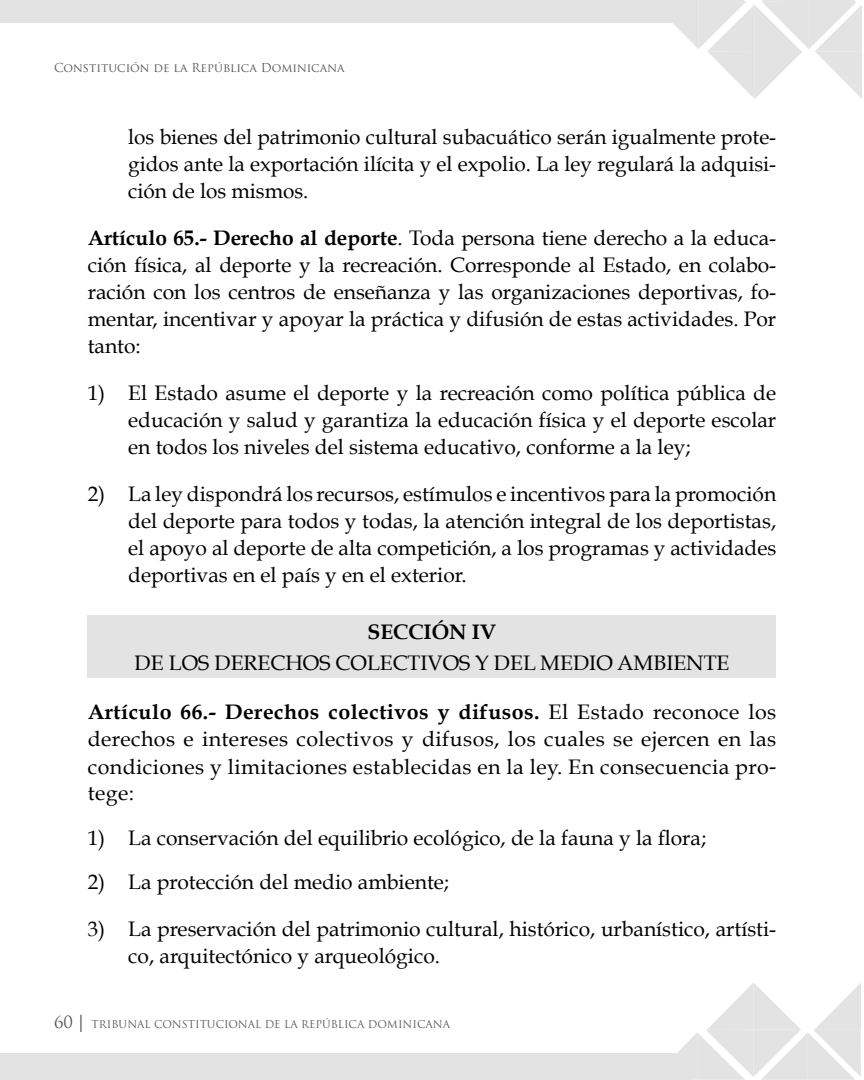
<style>
.page{position:relative;width:864px;height:1080px;background:#fff}
.page>*{position:absolute;margin:0;border:0;box-sizing:border-box;transform-origin:0 0}
.t1{font:21px/27px "Book Antiqua";color:#000;text-align:justify}
.t2{font:700 21px "Book Antiqua";color:#000}
.t3{font:12px "Trajan Pro";color:#575756}
.t4{font:10.5px "Trajan Pro";color:#575756}
.s1{font-weight:700}
.s2{font-size:16.5px}
.s3{font-family:"Book Antiqua";font-size:18px}
</style>
<div class="page">
<svg style="left:677px;top:983px;width:184px;height:97px"></svg>
<div style="left:0;top:1053px;width:692px;height:27px;background:#e3e3e3"></div>
<div style="left:0;top:0;width:692px;height:23px;background:#e3e3e3"></div>
<svg style="left:673px;top:0;width:189px;height:99px"></svg>
<div style="left:88px;top:615px;width:688px;height:63px;background:#e3e3e3"></div>
<p class="t3" style="left:54px;top:60px;width:292px">Constitución de la República Dominicana</p>
<p class="t1" style="left:128px;top:123px;width:649px">los bienes del patrimonio cultural subacuático serán igualmente prote&shy;gidos ante la exportación ilícita y el expolio. La ley regulará la adquisi&shy;ción de los mismos.</p>
<p class="t1" style="left:88px;top:224px;width:690px"><span class="s1">Artículo 65.- Derecho al deporte</span>. Toda persona tiene derecho a la educa&shy;ción física, al deporte y la recreación. Corresponde al Estado, en colabo&shy;ración con los centros de enseñanza y las organizaciones deportivas, fo&shy;mentar, incentivar y apoyar la práctica y difusión de estas actividades. Por tanto:</p>
<p class="t1" style="left:128px;top:379px;width:650px;text-indent:-41px">1) El Estado asume el deporte y la recreación como política pública de educación y salud y garantiza la educación física y el deporte escolar en todos los niveles del sistema educativo, conforme a la ley;</p>
<p class="t1" style="left:128px;top:481px;width:650px;text-indent:-41px">2) La ley dispondrá los recursos, estímulos e incentivos para la promoción del deporte para todos y todas, la atención integral de los deportistas, el apoyo al deporte de alta competición, a los programas y actividades deportivas en el país y en el exterior.</p>
<p class="t2" style="left:368px;top:620px;width:130px">SECCIÓN IV</p>
<p class="t1" style="left:135px;top:649px;width:596px">DE LOS DERECHOS COLECTIVOS Y DEL MEDIO AMBIENTE</p>
<p class="t1" style="left:88px;top:699px;width:690px"><span class="s1">Artículo 66.- Derechos colectivos y difusos.</span> El Estado reconoce los derechos e intereses colectivos y difusos, los cuales se ejercen en las condiciones y limitaciones establecidas en la ley. En consecuencia pro&shy;tege:</p>
<p class="t1" style="left:88px;top:824px;width:620px">1) La conservación del equilibrio ecológico, de la fauna y la flora;</p>
<p class="t1" style="left:88px;top:868px;width:363px">2) La protección del medio ambiente;</p>
<p class="t1" style="left:128px;top:915px;width:650px;text-indent:-41px">3) La preservación del patrimonio cultural, histórico, urbanístico, artísti&shy;co, arquitectónico y arqueológico.</p>
<p class="t4" style="left:54px;top:1017px;width:398px"><span class="s2">60</span> <span class="s3">|</span> TRIBUNAL CONSTITUCIONAL DE LA REPÚBLICA DOMINICANA</p>
</div>
